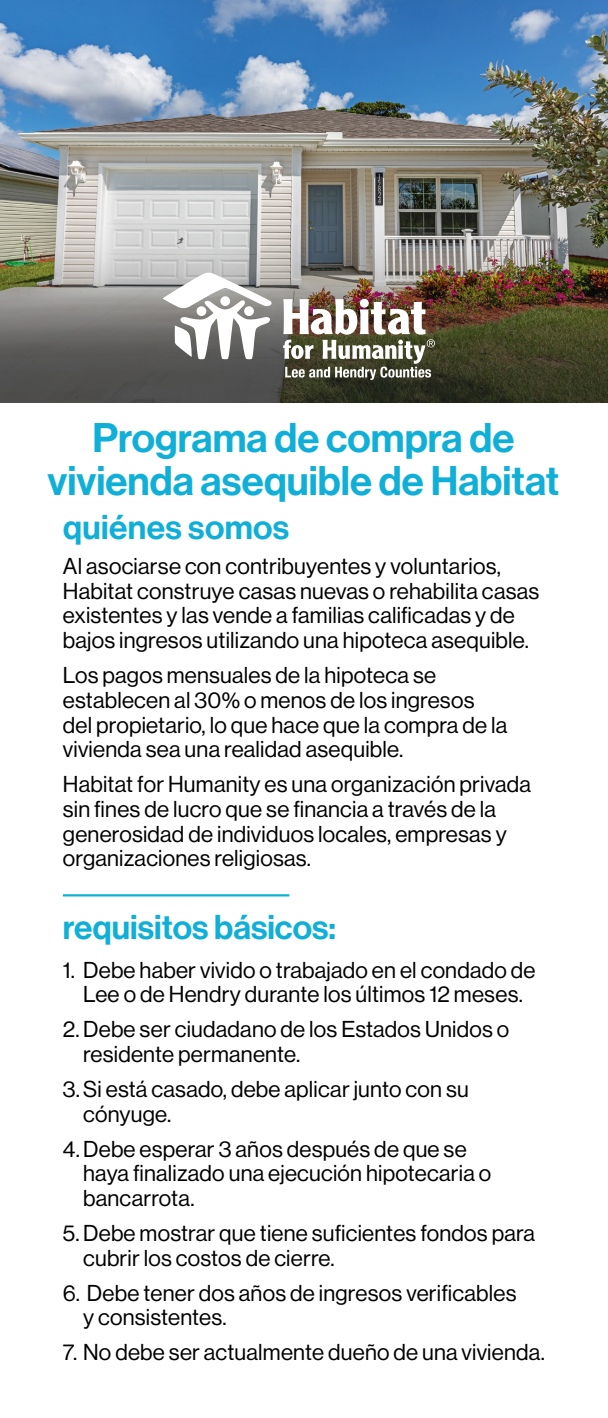
<style>
.page{position:relative;width:608px;height:1418px;background:#fff}
.page>*{position:absolute;margin:0;border:0;box-sizing:border-box;transform-origin:0 0}
.t1{font:40.5px "N Haas Grotesk DS Pro 65 Md";color:#10afd8}
.t2{font:33.75px "N Haas Grotesk DS Pro 65 Md";color:#10afd8}
.t3{font:22.5px/24.8px "N Haas Grotesk DS Pro 55 Rg";letter-spacing:.01em;color:#000}
</style>
<div class="page">
<hr style="left:63px;top:894px;width:226px;height:2px;background:#10afd8">
<img style="left:0;top:0;width:608px;height:403px">
<svg style="left:162px;top:272px;width:111px;height:87px"></svg>
<img style="left:283px;top:299px;width:152px;height:81px">
<p class="t1" style="left:92px;top:414px;width:423px">Programa de compra de</p>
<p class="t1" style="left:47px;top:457px;width:513px">vivienda asequible de Habitat</p>
<p class="t2" style="left:63px;top:507px;width:228px">quiénes somos</p>
<p class="t3" style="left:63px;top:554px;width:478px">Al asociarse con contribuyentes y voluntarios, Habitat construye casas nuevas o rehabilita casas existentes y las vende a familias calificadas y de bajos ingresos utilizando una hipoteca asequible.</p>
<p class="t3" style="left:63px;top:663px;width:446px">Los pagos mensuales de la hipoteca se establecen al 30% o menos de los ingresos del propietario, lo que hace que la compra de la vivienda sea una realidad asequible.</p>
<p class="t3" style="left:63px;top:772px;width:469px">Habitat for Humanity es una organización privada sin fines de lucro que se financia a través de la generosidad de individuos locales, empresas y organizaciones religiosas.</p>
<p class="t2" style="left:63px;top:908px;width:275px">requisitos básicos:</p>
<p class="t3" style="left:63px;top:957px;width:474px;text-align:center">1. Debe haber vivido o trabajado en el condado de<br>Lee o de Hendry durante los últimos 12 meses.</p>
<p class="t3" style="left:83px;top:1017px;width:427px;text-indent:-20px">2.Debe ser ciudadano de los Estados Unidos o residente permanente.</p>
<p class="t3" style="left:83px;top:1076px;width:387px;text-indent:-20px">3.Si está casado, debe aplicar junto con su cónyuge.</p>
<p class="t3" style="left:83px;top:1136px;width:409px;text-indent:-20px">4.Debe esperar 3 años después de que se haya finalizado una ejecución hipotecaria o bancarrota.</p>
<p class="t3" style="left:83px;top:1220px;width:453px;text-indent:-20px">5.Debe mostrar que tiene suficientes fondos para cubrir los costos de cierre.</p>
<p class="t3" style="left:83px;top:1280px;width:434px;text-indent:-20px">6. Debe tener dos años de ingresos verificables y consistentes.</p>
<p class="t3" style="left:63px;top:1340px;width:483px">7. No debe ser actualmente dueño de una vivienda.</p>
</div>
